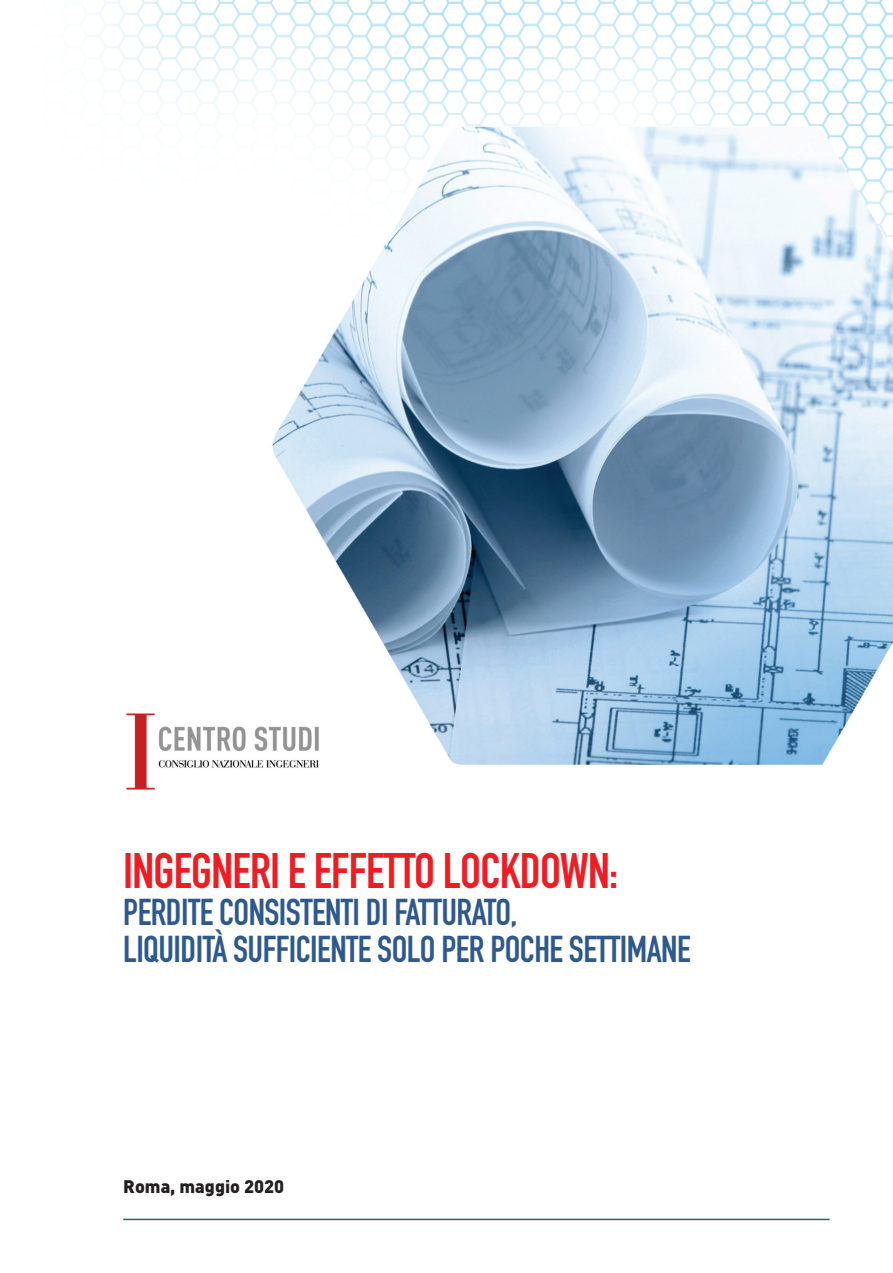
<style>
.page{position:relative;width:893px;height:1273px;background:#fff}
.page>*{position:absolute;margin:0;border:0;box-sizing:border-box;transform-origin:0 0}
.t1{font:700 49.2px "DIN Condensed";letter-spacing:-.015em;color:#ee1d23}
.t2{font:700 36.9px/36.9px "DIN Condensed";letter-spacing:-.015em;color:#2f598c}
.t3{font:900 18px "DIN";color:#231f20}
</style>
<div class="page">
<img style="left:98px;top:0;width:794px;height:126px">
<img style="left:272px;top:126px;width:620px;height:639px">
<img style="left:126px;top:697px;width:207px;height:93px">
<hr style="left:123px;top:1218px;width:706px;height:1px;background:#2f598c">
<h1 class="t1" style="left:123px;top:852px;width:496px">INGEGNERI E EFFETTO LOCKDOWN:</h1>
<p class="t2" style="left:123px;top:897px;width:569px">PERDITE CONSISTENTI DI FATTURATO,<br>LIQUIDITÀ SUFFICIENTE SOLO PER POCHE SETTIMANE</p>
<p class="t3" style="left:123px;top:1179px;width:162px">Roma, maggio 2020</p>
</div>
